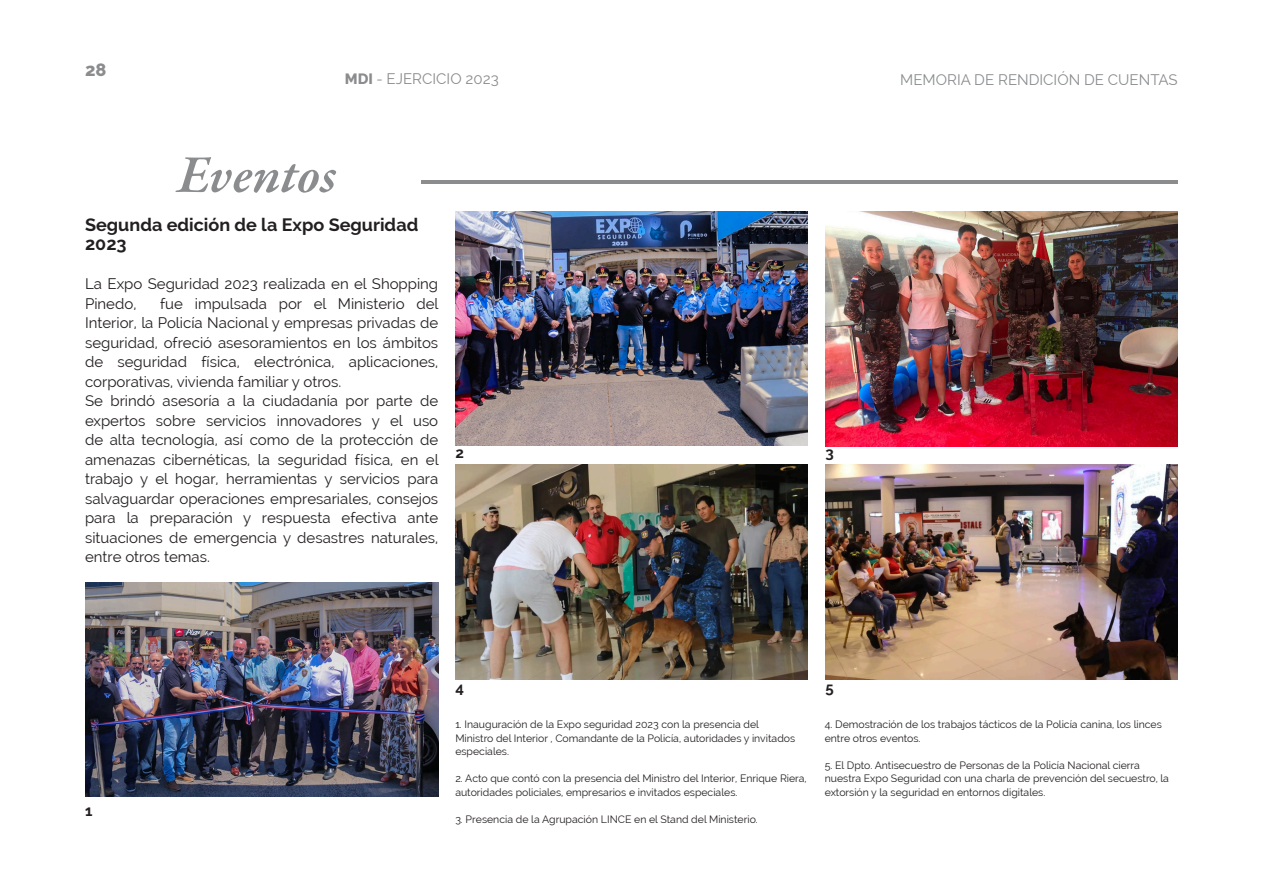
<style>
.page{position:relative;width:1263px;height:893px;background:#fff}
.page>*{position:absolute;margin:0;border:0;box-sizing:border-box;transform-origin:0 0}
.Titular_MDI{font:italic 600 54px "Garamond Premr Pro";letter-spacing:-.01em;color:#8b8c8e}
.Titulo_2{font:700 18px/19.5px "Raleway";color:#231f20}
.t1{font:800 18px "Raleway";color:#8b8c8e}
.Texto_Corrido{font:15px/19.5px "Raleway";color:#231f20;text-align:justify}
.t2{font:15px "Raleway";color:#8b8c8e}
.Copete{font:700 15px "Raleway";color:#231f20}
.Epigrafe{font:10.5px/13.5px "Raleway";color:#231f20}
.s1{font-weight:800}
</style>
<div class="page">
<hr style="left:421px;top:180px;width:757px;height:3px;background:#8b8c8e">
<img style="left:85px;top:582px;width:353px;height:214px">
<img style="left:455px;top:211px;width:353px;height:234px">
<img style="left:455px;top:465px;width:353px;height:214px">
<img style="left:826px;top:211px;width:352px;height:235px">
<img style="left:826px;top:465px;width:352px;height:214px">
<p class="t1" style="left:85px;top:60px;width:23px">28</p>
<p class="t2" style="left:345px;top:70px;width:155px"><span class="s1">MDI</span> - EJERCICIO 2023</p>
<p class="t2" style="left:900px;top:71px;width:279px">MEMORIA DE RENDICIÓN DE CUENTAS</p>
<p class="Titular_MDI" style="left:178px;top:141px;width:160px">Eventos</p>
<p class="Titulo_2" style="left:85px;top:215px;width:335px">Segunda edición de la Expo Seguridad<br>2023</p>
<p class="Texto_Corrido" style="left:85px;top:274px;width:355px">La Expo Seguridad 2023 realizada en el Shopping<br>Pinedo,</p>
<p class="Texto_Corrido" style="left:85px;top:294px;width:355px;text-indent:75px">fue impulsada por el Ministerio del Interior, la Policía Nacional y empresas privadas de seguridad, ofreció asesoramientos en los ámbitos de seguridad física, electrónica, aplicaciones, corporativas, vivienda familiar y otros.</p>
<p class="Texto_Corrido" style="left:85px;top:391px;width:355px">Se brindó asesoría a la ciudadanía por parte de expertos sobre servicios innovadores y el uso de alta tecnología, así como de la protección de amenazas cibernéticas, la seguridad física, en el trabajo y el hogar, herramientas y servicios para salvaguardar operaciones empresariales, consejos para la preparación y respuesta efectiva ante situaciones de emergencia y desastres naturales, entre otros temas.</p>
<p class="Copete" style="left:455px;top:444px;width:10px">2</p>
<p class="Copete" style="left:826px;top:444px;width:10px">3</p>
<p class="Copete" style="left:85px;top:802px;width:9px">1</p>
<p class="Copete" style="left:455px;top:680px;width:10px">4</p>
<p class="Copete" style="left:826px;top:680px;width:10px">5</p>
<p class="Epigrafe" style="left:455px;top:718px;width:341px">1. Inauguración de la Expo seguridad 2023 con la presencia del<br>Ministro del Interior , Comandante de la Policía, autoridades y invitados especiales.</p>
<p class="Epigrafe" style="left:455px;top:772px;width:353px">2. Acto que contó con la presencia del Ministro del Interior, Enrique Riera, autoridades policiales, empresarios e invitados especiales.</p>
<p class="Epigrafe" style="left:455px;top:812px;width:304px">3. Presencia de la Agrupación LINCE en el Stand del Ministerio.</p>
<p class="Epigrafe" style="left:825px;top:718px;width:339px">4. Demostración de los trabajos tácticos de la Policía canina, los linces entre otros eventos.</p>
<p class="Epigrafe" style="left:825px;top:758px;width:346px">5. El Dpto. Antisecuestro de Personas de la Policía Nacional cierra nuestra Expo Seguridad con una charla de prevención del secuestro, la extorsión y la seguridad en entornos digitales.</p>
</div>
